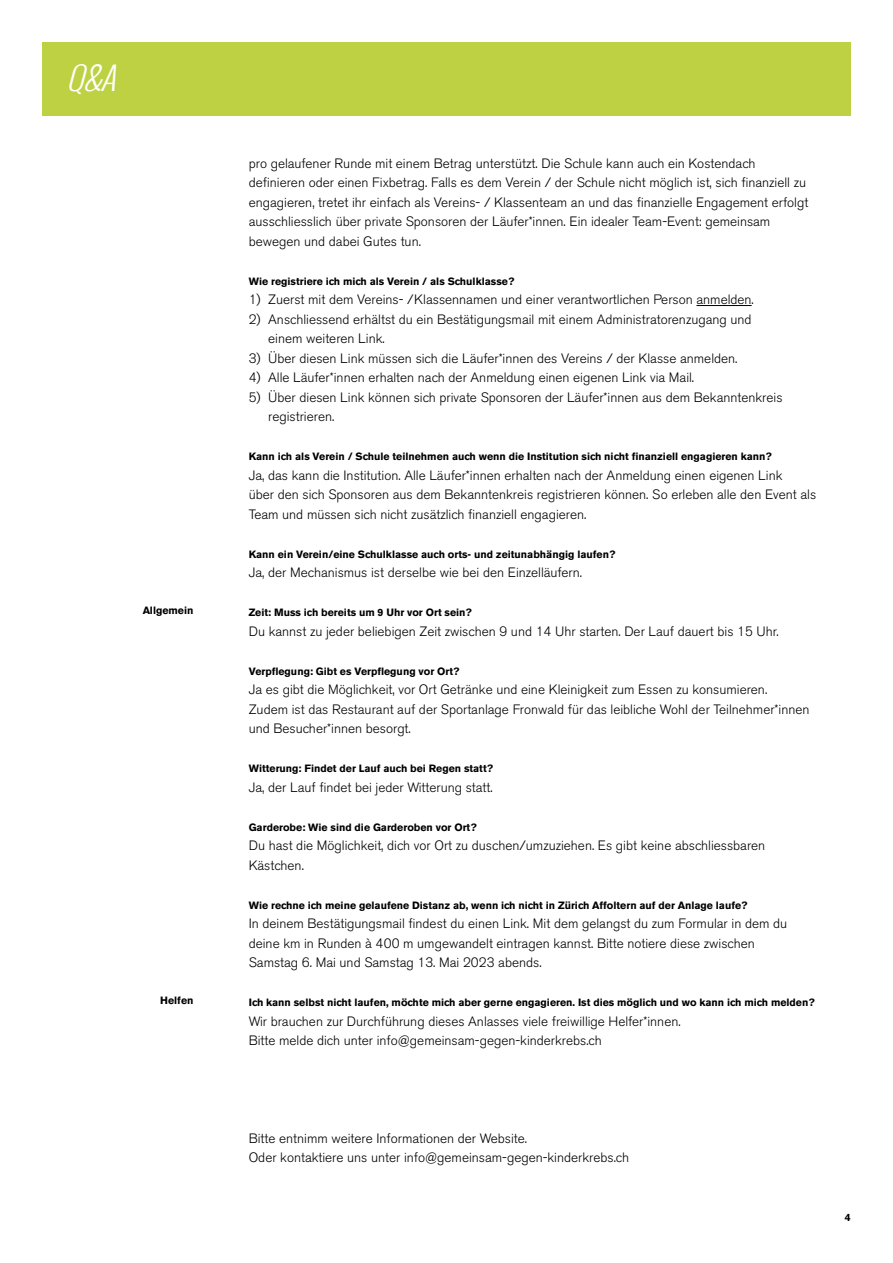
<style>
.page{position:relative;width:893px;height:1263px;background:#fff}
.page>*{position:absolute;margin:0;border:0;box-sizing:border-box;transform-origin:0 0}
.t1{font:italic 300 31.35px "Oswald";color:#fff}
.t2{font:300 13.5px/19.5px "Akzidenz Grotesk BE";color:#000}
.t3{font:700 10.5px "Akzidenz Grotesk BE";color:#000}
</style>
<div class="page">
<hr style="left:696px;top:305px;width:56px;height:1px;background:#000">
<div style="left:42px;top:42px;width:809px;height:73px;background:#bdd143"></div>
<h1 class="t1" style="left:66px;top:57px;width:62px">Q&amp;A</h1>
<p class="t3" style="left:143px;top:604px;width:52px">Allgemein</p>
<p class="t3" style="left:160px;top:994px;width:35px">Helfen</p>
<p class="t2" style="left:249px;top:154px;width:561px">pro gelaufener Runde mit einem Betrag unterstützt. Die Schule kann auch ein Kostendach definieren oder einen Fixbetrag. Falls es dem Verein / der Schule nicht möglich ist, sich finanziell zu engagieren, tretet ihr einfach als Vereins- / Klassenteam an und das finanzielle Engagement erfolgt ausschliesslich über private Sponsoren der Läufer*innen. Ein idealer Team-Event: gemeinsam bewegen und dabei Gutes tun.</p>
<p class="t3" style="left:249px;top:275px;width:267px">Wie registriere ich mich als Verein / als Schulklasse?</p>
<p class="t2" style="left:249px;top:290px;width:507px">1) Zuerst mit dem Vereins- /Klassennamen und einer verantwortlichen Person anmelden.</p>
<p class="t2" style="left:268px;top:309px;width:485px;text-indent:-19px">2) Anschliessend erhältst du ein Bestätigungsmail mit einem Administratorenzugang und einem weiteren Link.</p>
<p class="t2" style="left:249px;top:348px;width:490px">3) Über diesen Link müssen sich die Läufer*innen des Vereins / der Klasse anmelden.</p>
<p class="t2" style="left:249px;top:368px;width:447px">4) Alle Läufer*innen erhalten nach der Anmeldung einen eigenen Link via Mail.</p>
<p class="t2" style="left:268px;top:387px;width:516px;text-indent:-19px">5) Über diesen Link können sich private Sponsoren der Läufer*innen aus dem Bekanntenkreis registrieren.</p>
<p class="t3" style="left:249px;top:450px;width:525px">Kann ich als Verein / Schule teilnehmen auch wenn die Institution sich nicht finanziell engagieren kann?</p>
<p class="t2" style="left:249px;top:466px;width:569px">Ja, das kann die Institution. Alle Läufer*innen erhalten nach der Anmeldung einen eigenen Link<br>über den sich Sponsoren aus dem Bekanntenkreis registrieren können. So erleben alle den Event als<br>Team und müssen sich nicht zusätzlich finanziell engagieren.</p>
<p class="t3" style="left:249px;top:548px;width:368px">Kann ein Verein/eine Schulklasse auch orts- und zeitunabhängig laufen?</p>
<p class="t2" style="left:249px;top:563px;width:335px">Ja, der Mechanismus ist derselbe wie bei den Einzelläufern.</p>
<p class="t3" style="left:249px;top:606px;width:225px">Zeit: Muss ich bereits um 9 Uhr vor Ort sein?</p>
<p class="t2" style="left:249px;top:622px;width:532px">Du kannst zu jeder beliebigen Zeit zwischen 9 und 14 Uhr starten. Der Lauf dauert bis 15 Uhr.</p>
<p class="t3" style="left:249px;top:665px;width:212px">Verpflegung: Gibt es Verpflegung vor Ort?</p>
<p class="t2" style="left:249px;top:680px;width:562px">Ja es gibt die Möglichkeit, vor Ort Getränke und eine Kleinigkeit zum Essen zu konsumieren.<br>Zudem ist das Restaurant auf der Sportanlage Fronwald für das leibliche Wohl der Teilnehmer*innen und Besucher*innen besorgt.</p>
<p class="t3" style="left:249px;top:762px;width:246px">Witterung: Findet der Lauf auch bei Regen statt?</p>
<p class="t2" style="left:249px;top:778px;width:245px">Ja, der Lauf findet bei jeder Witterung statt.</p>
<p class="t3" style="left:249px;top:821px;width:229px">Garderobe: Wie sind die Garderoben vor Ort?</p>
<p class="t2" style="left:249px;top:836px;width:518px">Du hast die Möglichkeit, dich vor Ort zu duschen/umzuziehen. Es gibt keine abschliessbaren<br>Kästchen.</p>
<p class="t3" style="left:249px;top:899px;width:500px">Wie rechne ich meine gelaufene Distanz ab, wenn ich nicht in Zürich Affoltern auf der Anlage laufe?</p>
<p class="t2" style="left:249px;top:914px;width:540px">In deinem Bestätigungsmail findest du einen Link. Mit dem gelangst du zum Formular in dem du deine km in Runden à 400 m umgewandelt eintragen kannst. Bitte notiere diese zwischen<br>Samstag 6. Mai und Samstag 13. Mai 2023 abends.</p>
<p class="t3" style="left:249px;top:996px;width:567px">Ich kann selbst nicht laufen, möchte mich aber gerne engagieren. Ist dies möglich und wo kann ich mich melden?</p>
<p class="t2" style="left:249px;top:1012px;width:433px">Wir brauchen zur Durchführung dieses Anlasses viele freiwillige Helfer*innen.<br>Bitte melde dich unter info@gemeinsam-gegen-kinderkrebs.ch</p>
<p class="t2" style="left:249px;top:1128px;width:382px">Bitte entnimm weitere Informationen der Website.<br>Oder kontaktiere uns unter info@gemeinsam-gegen-kinderkrebs.ch</p>
<p class="t3" style="left:845px;top:1211px;width:7px">4</p>
</div>
